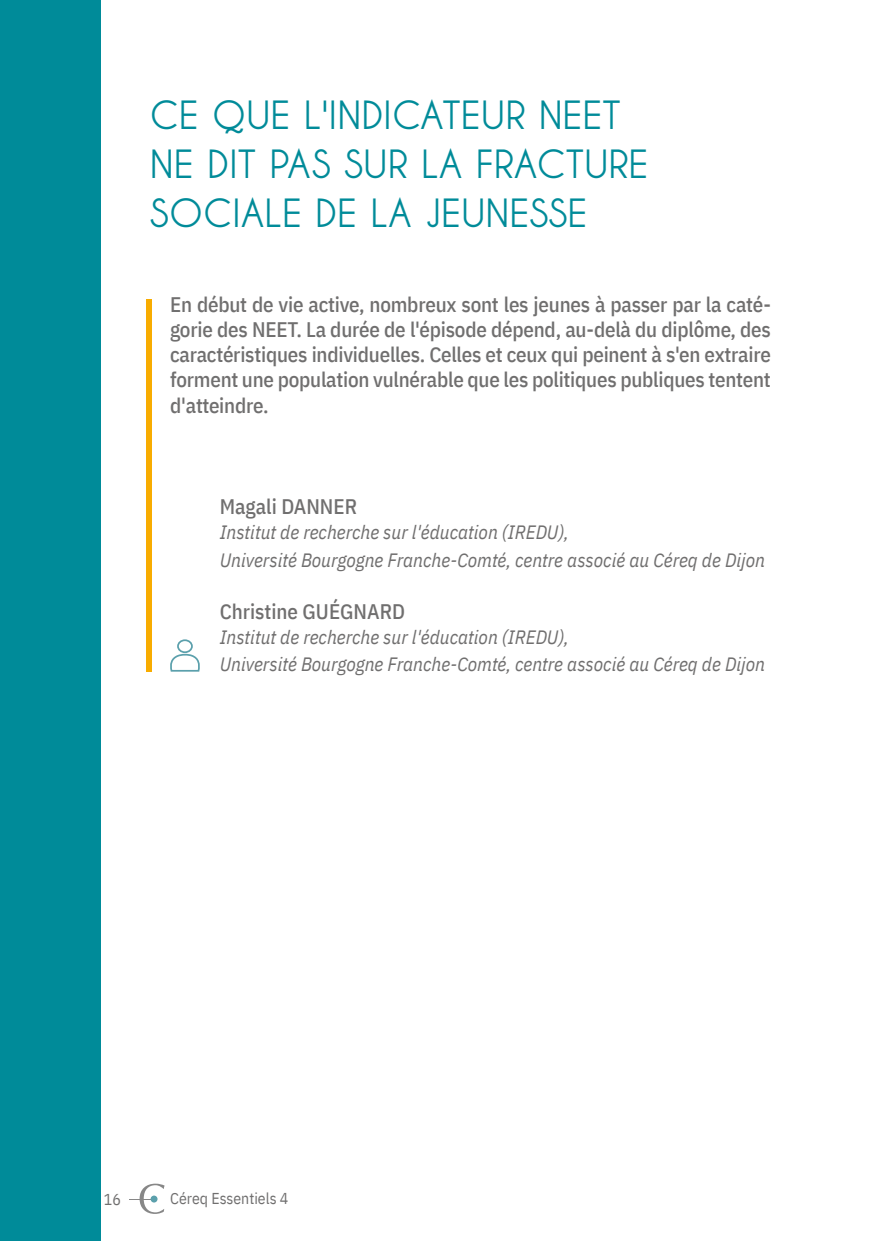
<style>
.page{position:relative;width:869px;height:1241px;background:#fff}
.page>*{position:absolute;margin:0;border:0;box-sizing:border-box;transform-origin:0 0}
.t1{font:700 38.5px/49px "Caviar Dreams";color:#008b99}
.t2{font:500 21px/25.2px "IBM Plex Sans Cond";letter-spacing:-.01em;color:#706f6f;text-align:justify}
.t3{font:italic 19.25px/27.3px "IBM Plex Sans Cond";color:#706f6f}
.t4{font:15.75px "IBM Plex Sans Cond";color:#706f6f}
</style>
<div class="page">
<svg style="left:129px;top:1183px;width:35px;height:30px"></svg>
<div style="left:150px;top:1195px;width:7px;height:7px;background:#5ba0ac;border-radius:50%"></div>
<div style="left:146px;top:299px;width:5px;height:372px;background:#f8ac00"></div>
<div style="left:177px;top:639px;width:16px;height:14px;border:2px solid #5ba0ac;border-radius:50%"></div>
<svg style="left:170px;top:652px;width:30px;height:20px"></svg>
<div style="left:0;top:0;width:100px;height:1240px;background:#008b99"></div>
<h1 class="t1" style="left:150px;top:90px;width:499px">CE QUE L'INDICATEUR NEET<br>NE DIT PAS SUR LA FRACTURE<br>SOCIALE DE LA JEUNESSE</h1>
<p class="t2" style="left:170px;top:290px;width:602px">En début de vie active, nombreux sont les jeunes à passer par la caté&shy;gorie des NEET. La durée de l'épisode dépend, au-delà du diplôme, des caractéristiques individuelles. Celles et ceux qui peinent à s'en extraire forment une population vulnérable que les politiques publiques tentent d'atteindre.</p>
<p class="t2" style="left:220px;top:492px;width:139px">Magali DANNER</p>
<p class="t3" style="left:220px;top:517px;width:546px">Institut de recherche sur l'éducation (IREDU),<br>Université Bourgogne Franche-Comté, centre associé au Céreq de Dijon</p>
<p class="t2" style="left:220px;top:597px;width:187px">Christine GUÉGNARD</p>
<p class="t3" style="left:220px;top:621px;width:546px">Institut de recherche sur l'éducation (IREDU),<br>Université Bourgogne Franche-Comté, centre associé au Céreq de Dijon</p>
<p class="t4" style="left:104px;top:1187px;width:19px">16</p>
<p class="t4" style="left:170px;top:1185px;width:120px">Céreq Essentiels 4</p>
</div>
